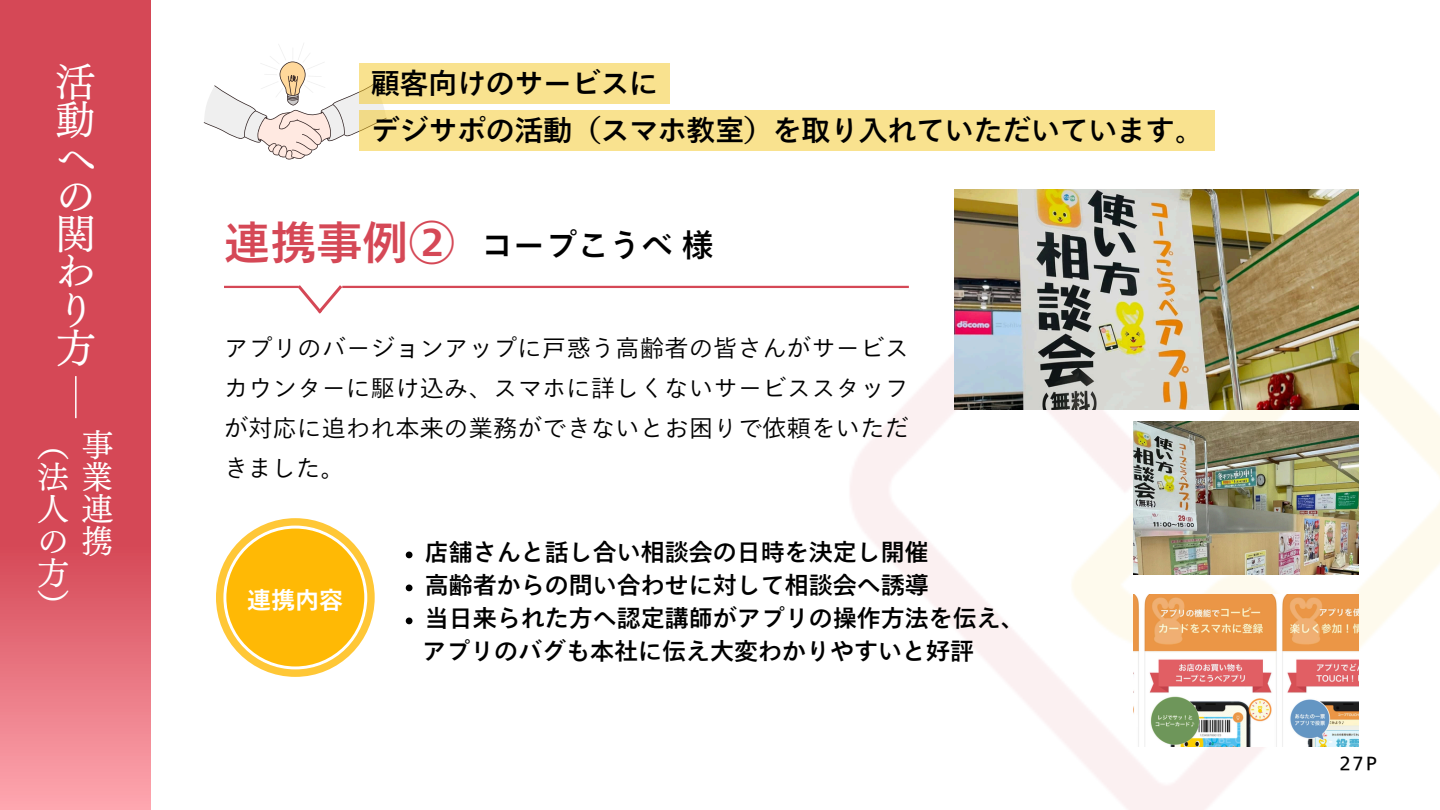
<style>
.page{position:relative;width:1440px;height:810px;background:#fff}
.page>*{position:absolute;margin:0;border:0;box-sizing:border-box;transform-origin:0 0}
.t1{font:500 46.2px "Tazugane Gothic Std N";color:#d54856}
.t2{font:40px/38px "Canva UD Mincho Pr 6 N M";color:#fff;text-align:justify}
.t3{font:32px/32.1px "Canva UD Mincho Pr 6 N M";color:#fff;text-align:right}
.t4{font:500 32px "Tazugane Gothic Std N";color:#000}
.t5{font:500 29px "Tazugane Gothic Std N";letter-spacing:-.01em;color:#000}
.t6{font:500 24px "Tazugane Gothic Std N";color:#000}
.t7{font:300 24px/39.8px "Tazugane Gothic Std N";letter-spacing:.02em;color:#000;text-align:justify}
.t8{font:700 24px "Tazugane Gothic Std N";color:#fff}
.t9{font:18px "Tazugane Gothic Std N";color:#000}
</style>
<div class="page">
<img style="left:792px;top:285px;width:648px;height:525px">
<img style="left:954px;top:189px;width:405px;height:220px">
<img style="left:1134px;top:422px;width:225px;height:152px">
<img style="left:1134px;top:594px;width:225px;height:153px">
<svg style="left:0;top:0;width:151px;height:810px;fill:#d54856"></svg>
<hr style="left:75px;top:376px;width:2px;height:42px;background:#fff">
<hr style="left:224px;top:286px;width:75px;height:2px;background:#d54856">
<hr style="left:342px;top:286px;width:567px;height:2px;background:#d54856">
<svg style="left:295px;top:285px;width:50px;height:29px"></svg>
<div style="left:216px;top:518px;width:159px;height:159px;background:#ffc736;border-radius:50%"></div>
<svg style="left:223px;top:526px;width:144px;height:143px"></svg>
<svg style="left:204px;top:44px;width:183px;height:116px"></svg>
<svg style="left:406px;top:552px;width:7px;height:6px"></svg>
<svg style="left:406px;top:585px;width:7px;height:6px"></svg>
<svg style="left:406px;top:618px;width:7px;height:6px"></svg>
<div style="left:359px;top:63px;width:311px;height:41px;background:#f9e28f"></div>
<div style="left:359px;top:110px;width:856px;height:40px;background:#f9e28f"></div>
<h3 class="t2" style="left:56px;top:62px;width:41px">活動への関わり方</h3>
<p class="t3" style="left:37px;top:429px;width:78px">（事法業連<br>の携</p>
<p class="t3" style="left:37px;top:477px;width:31px;line-height:64px;text-align:left">人方</p>
<p class="t3" style="left:37px;top:589px;width:32px">）</p>
<p class="t5" style="left:371px;top:69px;width:289px">顧客向けのサービスに</p>
<p class="t5" style="left:371px;top:115px;width:834px">デジサポの活動（スマホ教室）を取り入れていただいています。</p>
<p class="t1" style="left:224px;top:219px;width:232px">連携事例②</p>
<p class="t4" style="left:481px;top:229px;width:234px">コープこうべ様</p>
<h3 class="t7" style="left:224px;top:328px;width:686px">アプリのバージョンアップに戸惑う高齢者の皆さんがサービスカウンターに駆け込み、スマホに詳しくないサービススタッフが対応に追われ本来の業務ができないとお困りで依頼をいただきました。</h3>
<h5 class="t8" style="left:247px;top:588px;width:98px">連携内容</h5>
<p class="t6" style="left:425px;top:540px;width:506px">店舗さんと話し合い相談会の日時を決定し開催</p>
<p class="t6" style="left:425px;top:573px;width:506px">高齢者からの問い合わせに対して相談会へ誘導</p>
<h1 class="t6" style="left:425px;top:606px;width:602px">当日来られた方へ認定講師がアプリの操作方法を伝え、</h1>
<h3 class="t6" style="left:422px;top:639px;width:554px">アプリのバグも本社に伝え大変わかりやすいと好評</h3>
<h4 class="t9" style="left:1340px;top:754px;width:39px">27P</h4>
</div>
